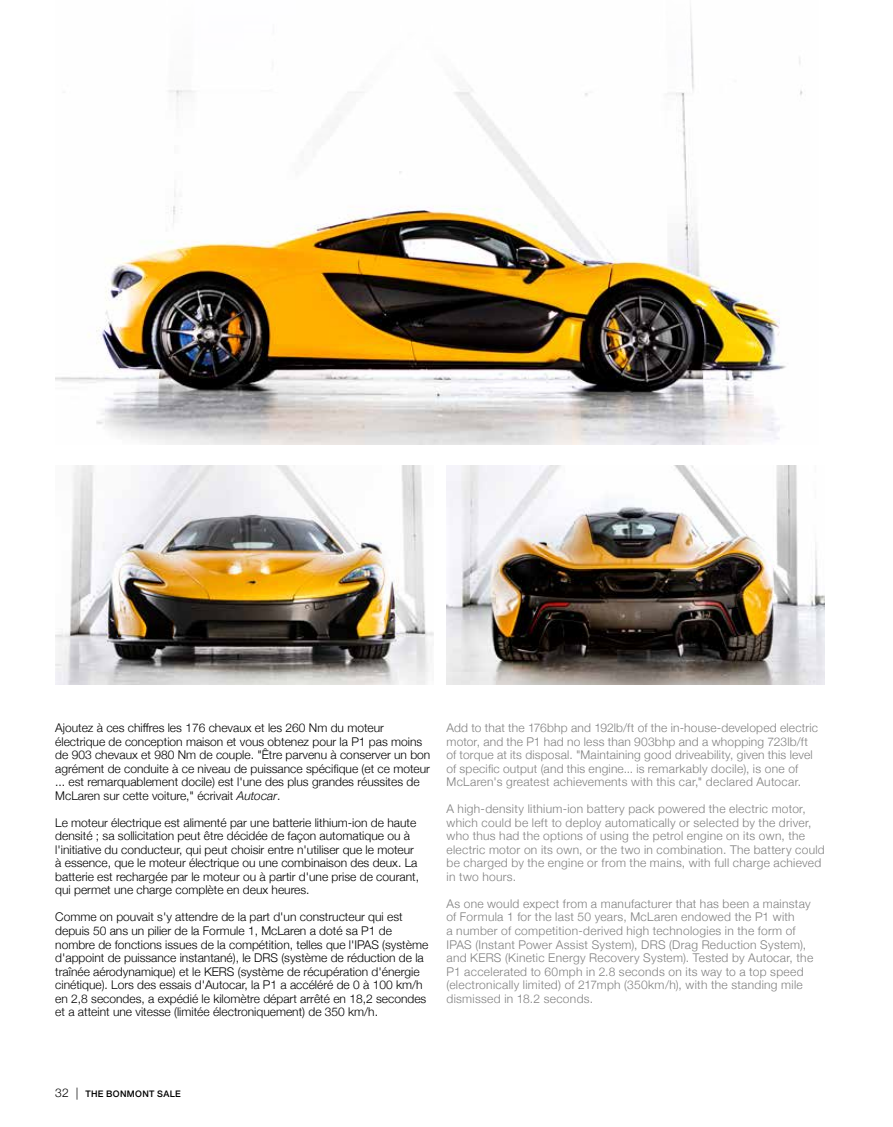
<style>
.page{position:relative;width:893px;height:1127px;background:#fff}
.page>*{position:absolute;margin:0;border:0;box-sizing:border-box;transform-origin:0 0}
.t1{font:300 12px/13.5px "Helvetica Neue";color:#000}
.t2{font:300 12px/13.5px "Helvetica Neue";letter-spacing:.025em;color:#808080}
.t3{font:500 9px "Helvetica Neue";letter-spacing:.035em;color:#000}
.s1{font-style:italic}
.s2{font-weight:300;font-size:12px}
</style>
<div class="page">
<img style="left:446px;top:466px;width:379px;height:219px">
<img style="left:55px;top:466px;width:379px;height:219px">
<img style="left:55px;top:7px;width:748px;height:437px">
<p class="t1" style="left:55px;top:720px;width:377px">Ajoutez à ces chiffres les 176 chevaux et les 260 Nm du moteur électrique de conception maison et vous obtenez pour la P1 pas moins de 903 chevaux et 980 Nm de couple. "Être parvenu à conserver un bon agrément de conduite à ce niveau de puissance spécifique (et ce moteur ... est remarquablement docile) est l'une des plus grandes réussites de McLaren sur cette voiture," écrivait <span class="s1">Autocar</span>.</p>
<p class="t1" style="left:55px;top:815px;width:365px">Le moteur électrique est alimenté par une batterie lithium-ion de haute densité ; sa sollicitation peut être décidée de façon automatique ou à l'initiative du conducteur, qui peut choisir entre n'utiliser que le moteur à essence, que le moteur électrique ou une combinaison des deux. La batterie est rechargée par le moteur ou à partir d'une prise de courant, qui permet une charge complète en deux heures.</p>
<p class="t1" style="left:55px;top:909px;width:374px">Comme on pouvait s'y attendre de la part d'un constructeur qui est depuis 50 ans un pilier de la Formule 1, McLaren a doté sa P1 de nombre de fonctions issues de la compétition, telles que l'IPAS (système d'appoint de puissance instantané), le DRS (système de réduction de la traînée aérodynamique) et le KERS (système de récupération d'énergie cinétique). Lors des essais d'Autocar, la P1 a accéléré de 0 à 100 km/h en 2,8 secondes, a expédié le kilomètre départ arrêté en 18,2 secondes et a atteint une vitesse (limitée électroniquement) de 350 km/h.</p>
<p class="t2" style="left:446px;top:720px;width:373px">Add to that the 176bhp and 192lb/ft of the in-house-developed electric motor, and the P1 had no less than 903bhp and a whopping 723lb/ft of torque at its disposal. "Maintaining good driveability, given this level of specific output (and this engine... is remarkably docile), is one of McLaren's greatest achievements with this car," declared Autocar.</p>
<p class="t2" style="left:446px;top:801px;width:380px">A high-density lithium-ion battery pack powered the electric motor, which could be left to deploy automatically or selected by the driver, who thus had the options of using the petrol engine on its own, the electric motor on its own, or the two in combination. The battery could be charged by the engine or from the mains, with full charge achieved in two hours.</p>
<p class="t2" style="left:446px;top:896px;width:368px">As one would expect from a manufacturer that has been a mainstay of Formula 1 for the last 50 years, McLaren endowed the P1 with<br>a number of competition-derived high technologies in the form of IPAS (Instant Power Assist System), DRS (Drag Reduction System), and KERS (Kinetic Energy Recovery System). Tested by Autocar, the P1 accelerated to 60mph in 2.8 seconds on its way to a top speed (electronically limited) of 217mph (350km/h), with the standing mile dismissed in 18.2 seconds.</p>
<p class="t3" style="left:55px;top:1087px;width:127px"><span class="s2">32 |</span> THE BONMONT SALE</p>
</div>
